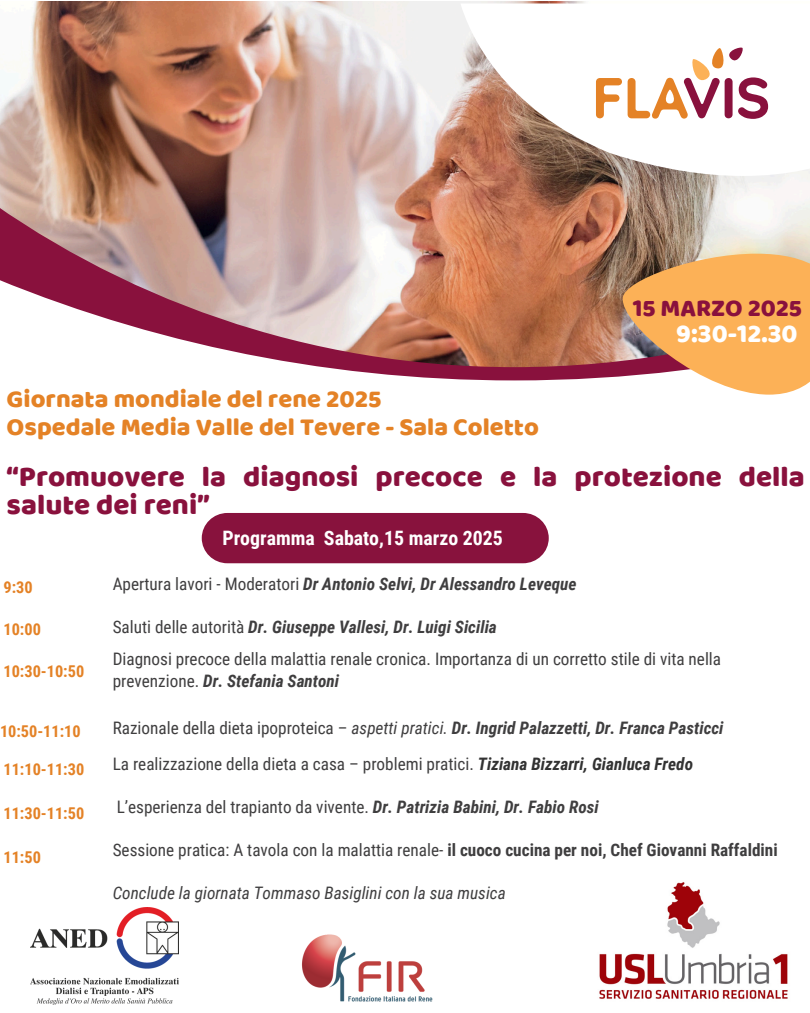
<style>
.page{position:relative;width:810px;height:1013px;background:#fff}
.page>*{position:absolute;margin:0;border:0;box-sizing:border-box;transform-origin:0 0}
.t1{font:29.4px/28.5px "Baloo Thambi";color:#89113d}
.t2{font:26.5px "Baloo Thambi";color:#fff}
.t3{font:25.4px/27.8px "Baloo Thambi";color:#e48226}
.t4{font:24.9px "Baloo Thambi";color:#89113d}
.t5{font:700 19.9px "Roboto Condensed";color:#fff}
.t6{font:17.2px/32.3px "Roboto Condensed";color:#3f3e3f}
.t7{font:italic 700 17.2px "Roboto Condensed";color:#3f3e3f}
.t8{font:italic 17.2px "Roboto Condensed";color:#3f3e3f}
.t9{font:700 16.3px "Roboto Condensed";color:#e48226}
.s1{font-weight:400;font-style:normal}
.s2{font-weight:700;font-style:italic}
.s3{font-style:italic}
.s4{font-weight:700;font-style:italic;color:#323232}
.s5{font-weight:700}
</style>
<div class="page">
<img style="left:0;top:2px;width:810px;height:181px">
<svg style="left:460px;top:3px;width:350px;height:173px"></svg>
<svg style="left:596px;top:78px;width:26px;height:40px"></svg>
<svg style="left:628px;top:46px;width:140px;height:73px"></svg>
<img style="left:0;top:183px;width:810px;height:197px">
<div style="left:202px;top:513px;width:347px;height:50px;background:#88123d"></div>
<svg style="left:623px;top:254px;width:187px;height:141px"></svg>
<img style="left:31px;top:908px;width:147px;height:97px">
<img style="left:301px;top:934px;width:132px;height:68px">
<img style="left:599px;top:882px;width:189px;height:117px">
<h5 class="t4" style="left:633px;top:290px;width:171px">15 MARZO 2025</h5>
<h5 class="t2" style="left:676px;top:314px;width:123px">9:30-12.30</h5>
<p class="t3" style="left:7px;top:386px;width:534px">Giornata mondiale del rene 2025<br>Ospedale Media Valle del Tevere - Sala Coletto</p>
<h1 class="t1" style="left:7px;top:463px;width:800px">“Promuovere la diagnosi precoce e la protezione della salute dei reni”</h1>
<h2 class="t5" style="left:222px;top:526px;width:282px">Programma Sabato,15 marzo 2025</h2>
<h1 class="t9" style="left:4px;top:578px;width:31px">9:30</h1>
<h3 class="t7" style="left:113px;top:574px;width:465px"><span class="s1">Apertura lavori - Moderatori</span> Dr Antonio Selvi, Dr Alessandro Leveque</h3>
<h1 class="t6" style="left:113px;top:611px;width:610px">Saluti delle autorità <span class="s2">Dr. Giuseppe Vallesi, Dr. Luigi Sicilia<br></span>Diagnosi precoce della malattia renale cronica. Importanza di un corretto stile di vita nella</h1>
<p class="t7" style="left:113px;top:671px;width:228px"><span class="s1">prevenzione.</span> Dr. Stefania Santoni</p>
<p class="t6" style="left:113px;top:710px;width:612px;line-height:36.5px">Razionale della dieta ipoproteica – <span class="s3">aspetti pratici.</span> <span class="s2">Dr. Ingrid Palazzetti, Dr. Franca Pasticci<br></span>La realizzazione della dieta a casa – problemi pratici. <span class="s4">Tiziana Bizzarri, Gianluca Fredo</span></p>
<p class="t6" style="left:117px;top:791px;width:484px">L’esperienza del trapianto da vivente. <span class="s2">Dr. Patrizia Babini, Dr. Fabio Rosi</span></p>
<p class="t6" style="left:113px;top:834px;width:666px">Sessione pratica: A tavola con la malattia renale- <span class="s5">il cuoco cucina per noi, Chef Giovanni Raffaldini</span></p>
<p class="t8" style="left:113px;top:883px;width:395px">Conclude la giornata Tommaso Basiglini con la sua musica</p>
<h5 class="t9" style="left:4px;top:619px;width:39px">10:00</h5>
<h4 class="t9" style="left:4px;top:661px;width:82px">10:30-10:50</h4>
<h5 class="t9" style="left:0;top:722px;width:82px">10:50-11:10</h5>
<h5 class="t9" style="left:4px;top:760px;width:82px">11:10-11:30</h5>
<p class="t9" style="left:4px;top:804px;width:82px">11:30-11:50</p>
<p class="t9" style="left:4px;top:848px;width:39px">11:50</p>
</div>
